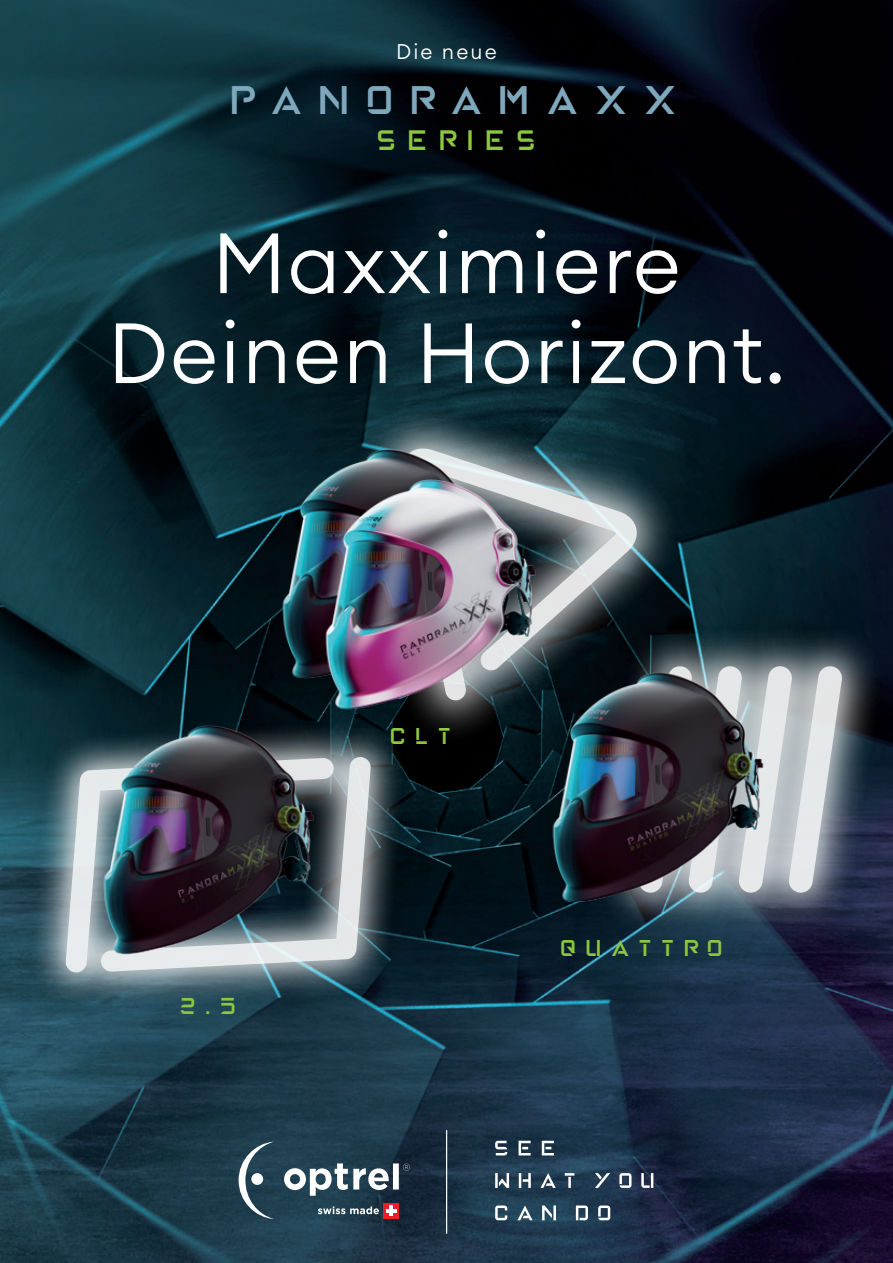
<style>
.page{position:relative;width:893px;height:1263px;background:#fff}
.page>*{position:absolute;margin:0;border:0;box-sizing:border-box;transform-origin:0 0}
.t1{font:300 84px/90px "Euclid Circular A";letter-spacing:.02em;color:#fff;text-align:center}
.t2{font:40.8px "Raleigh";color:#7fa8bc}
.t3{font:28.8px "Raleigh";color:#8bc63e}
.t4{font:23.4px "Raleigh";color:#8bc63e}
.t5{font:300 21px "Euclid Circular A";letter-spacing:.1em;color:#fff}
</style>
<div class="page">
<img style="left:0;top:0;width:893px;height:1263px">
<svg style="left:284px;top:1163px;width:126px;height:33px"></svg>
<svg style="left:239px;top:1141px;width:35px;height:78px"></svg>
<div style="left:251px;top:1173px;width:12px;height:12px;background:#fff;border-radius:50%"></div>
<svg style="left:318px;top:1206px;width:61px;height:8px"></svg>
<div style="left:384px;top:1203px;width:15px;height:15px;background:#ee1c28"></div>
<hr style="left:389px;top:1206px;width:4px;height:10px;background:#fff">
<hr style="left:386px;top:1209px;width:10px;height:4px;background:#fff">
<hr style="left:446px;top:1130px;width:1px;height:104px;background:#fff">
<svg style="left:495px;top:1205px;width:115px;height:15px"></svg>
<svg style="left:495px;top:1173px;width:158px;height:15px"></svg>
<svg style="left:495px;top:1141px;width:59px;height:14px"></svg>
<svg style="left:16px;top:715px;width:404px;height:299px"></svg>
<svg style="left:356px;top:762px;width:15px;height:210px"></svg>
<img style="left:57px;top:685px;width:299px;height:312px">
<svg style="left:305px;top:329px;width:424px;height:433px"></svg>
<svg style="left:578px;top:447px;width:60px;height:186px"></svg>
<img style="left:236px;top:409px;width:299px;height:312px">
<img style="left:279px;top:440px;width:299px;height:312px">
<svg style="left:597px;top:625px;width:286px;height:309px"></svg>
<svg style="left:805px;top:665px;width:38px;height:228px"></svg>
<img style="left:506px;top:633px;width:299px;height:312px">
<p class="t5" style="left:396px;top:38px;width:102px">Die neue</p>
<p class="t2" style="left:232px;top:82px;width:464px">PANORAMAXX</p>
<p class="t3" style="left:378px;top:127px;width:172px">SERIES</p>
<p class="t1" style="left:108px;top:217px;width:679px">Maxximiere<br>Deinen Horizont.</p>
<p class="t4" style="left:181px;top:996px;width:67px">2.5</p>
<p class="t4" style="left:391px;top:726px;width:72px">CLT</p>
<p class="t4" style="left:561px;top:938px;width:173px">QUATTRO</p>
</div>
